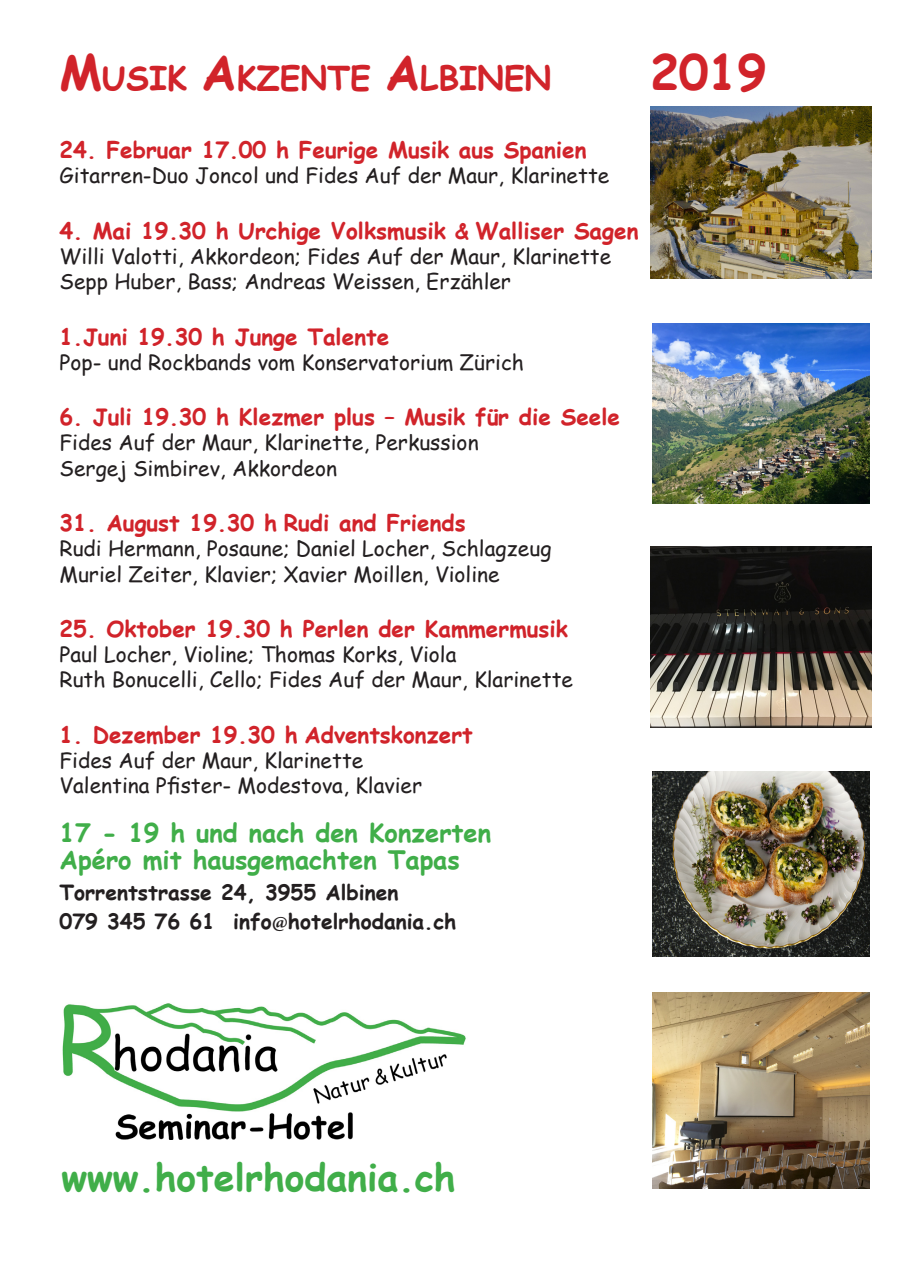
<style>
.page{position:relative;width:910px;height:1280px;background:#fff}
.page>*{position:absolute;margin:0;border:0;box-sizing:border-box;transform-origin:0 0}
.t1{font:700 48px "Comic Sans MS";color:#d1232a}
.t2{font:700 37.5px "Comic Sans MS";color:#40ae49}
.t3{font:700 33px "Comic Sans MS";color:#d1232a}
.t4{font:700 25.5px/27px "Comic Sans MS";color:#40ae49}
.t5{font:700 22.5px "Comic Sans MS";color:#d1232a}
.t6{font:21px/25.2px "Comic Sans MS";color:#231f20}
.t7{font:700 21px/28.5px "Comic Sans MS";color:#231f20}
.s1{font-size:48px}
.s2{font-size:21px}
.s3{font-family:"Minion Pro"}
</style>
<div class="page">
<img style="left:651px;top:106px;width:221px;height:173px">
<img style="left:653px;top:323px;width:217px;height:181px">
<img style="left:651px;top:546px;width:221px;height:181px">
<img style="left:653px;top:772px;width:217px;height:185px">
<img style="left:62px;top:1003px;width:404px;height:137px">
<img style="left:653px;top:993px;width:217px;height:195px">
<h3 class="t3" style="left:60px;top:53px;width:493px"><span class="s1">M</span>USIK <span class="s1">A</span>KZENTE <span class="s1">A</span>LBINEN</h3>
<h1 class="t1" style="left:650px;top:37px;width:118px">2019</h1>
<p class="t5" style="left:60px;top:133px;width:528px">24. Februar 17.00 h Feurige Musik aus Spanien</p>
<p class="t6" style="left:60px;top:162px;width:551px">Gitarren-Duo Joncol und Fides Auf der Maur, Klarinette</p>
<p class="t5" style="left:60px;top:214px;width:580px">4. Mai 19.30 h Urchige Volksmusik <span class="s2">&amp;</span> Walliser Sagen</p>
<p class="t6" style="left:60px;top:243px;width:553px">Willi Valotti, Akkordeon; Fides Auf der Maur, Klarinette<br>Sepp Huber, Bass; Andreas Weissen, Erzähler</p>
<p class="t5" style="left:60px;top:320px;width:331px">1.Juni 19.30 h Junge Talente</p>
<p class="t6" style="left:60px;top:349px;width:466px">Pop- und Rockbands vom Konservatorium Zürich</p>
<p class="t5" style="left:60px;top:400px;width:562px">6. Juli 19.30 h Klezmer plus – Musik für die Seele</p>
<p class="t6" style="left:60px;top:429px;width:421px">Fides Auf der Maur, Klarinette, Perkussion<br>Sergej Simbirev, Akkordeon</p>
<p class="t5" style="left:60px;top:506px;width:408px">31. August 19.30 h Rudi and Friends</p>
<p class="t6" style="left:60px;top:535px;width:493px">Rudi Hermann, Posaune; Daniel Locher, Schlagzeug<br>Muriel Zeiter, Klavier; Xavier Moillen, Violine</p>
<p class="t5" style="left:60px;top:612px;width:510px">25. Oktober 19.30 h Perlen der Kammermusik</p>
<p class="t6" style="left:60px;top:641px;width:515px">Paul Locher, Violine; Thomas Korks, Viola<br>Ruth Bonucelli, Cello; Fides Auf der Maur, Klarinette</p>
<p class="t5" style="left:60px;top:718px;width:415px">1. Dezember 19.30 h Adventskonzert</p>
<p class="t6" style="left:60px;top:747px;width:364px">Fides Auf der Maur, Klarinette<br>Valentina Pfister- Modestova, Klavier</p>
<p class="t4" style="left:60px;top:818px;width:433px">17 - 19 h und nach den Konzerten<br>Apéro mit hausgemachten Tapas</p>
<p class="t7" style="left:60px;top:878px;width:398px">Torrentstrasse 24, 3955 Albinen<br>079 345 76 61 info<span class="s3">@</span>hotelrhodania.ch</p>
<h2 class="t2" style="left:62px;top:1149px;width:395px">www.hotelrhodania.ch</h2>
</div>
